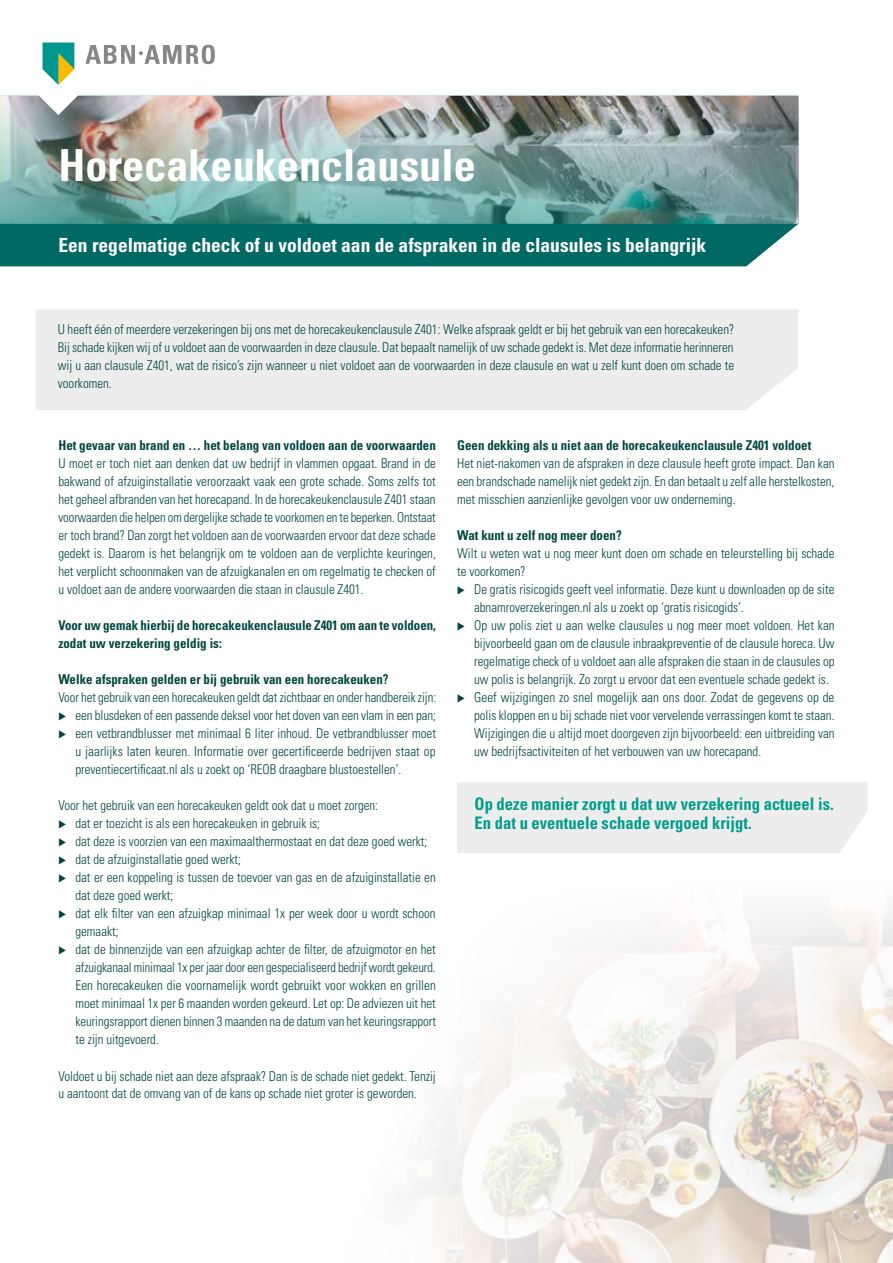
<style>
.page{position:relative;width:893px;height:1263px;background:#fff}
.page>*{position:absolute;margin:0;border:0;box-sizing:border-box;transform-origin:0 0}
.t1{font:700 condensed 44.25px "Univers LT Std";color:#fff}
.t2{font:700 condensed 19.5px "Univers LT Std";color:#fff}
.t3{font:700 condensed 17.25px/18.9px "Univers LT Std";color:#009d8b;scale:.96 1}
.t4{font:300 condensed 13.5px/18px "Univers LT Std";color:#00463d;scale:.96 1}
.t5{font:300 condensed 13.5px/18px "Univers LT Std";color:#00463d;text-align:justify;scale:.95 1}
.t6{font:700 condensed 13.5px "Univers LT Std";color:#00463d;scale:.96 1}
.t7{font:700 condensed 13.5px/18px "Univers LT Std";color:#00463d;scale:.95 1}
</style>
<div class="page">
<img style="left:410px;top:909px;width:483px;height:354px">
<div style="left:36px;top:309px;width:762px;height:101px;background:#ededee"></div>
<div style="left:457px;top:782px;width:411px;height:71px;background:#ededee"></div>
<img style="left:0;top:95px;width:796px;height:129px">
<div style="left:0;top:224px;width:798px;height:42px;background:#006963"></div>
<svg style="left:28px;top:43px;width:187px;height:72px"></svg>
<h1 class="t1" style="left:58px;top:138px;width:419px">Horecakeukenclausule</h1>
<h2 class="t2" style="left:58px;top:233px;width:649px">Een regelmatige check of u voldoet aan de afspraken in de clausules is belangrijk</h2>
<p class="t4" style="left:58px;top:321px;width:706px;text-align:justify">U heeft één of meerdere verzekeringen bij ons met de horecakeukenclausule Z401: Welke afspraak geldt er bij het gebruik van een horecakeuken?<br>Bij schade kijken wij of u voldoet aan de voorwaarden in deze clausule. Dat bepaalt namelijk of uw schade gedekt is. Met deze informatie herinneren wij u aan clausule Z401, wat de risico’s zijn wanneer u niet voldoet aan de voorwaarden in deze clausule en wat u zelf kunt doen om schade te voorkomen.</p>
<p class="t6" style="left:58px;top:437px;width:395px">Het gevaar van brand en … het belang van voldoen aan de voorwaarden</p>
<p class="t4" style="left:58px;top:455px;width:395px;text-align:justify">U moet er toch niet aan denken dat uw bedrijf in vlammen opgaat. Brand in de bakwand of afzuiginstallatie veroorzaakt vaak een grote schade. Soms zelfs tot het geheel afbranden van het horecapand. In de horecakeukenclausule Z401 staan voorwaarden die helpen om dergelijke schade te voorkomen en te beperken. Ontstaat er toch brand? Dan zorgt het voldoen aan de voorwaarden ervoor dat deze schade gedekt is. Daarom is het belangrijk om te voldoen aan de verplichte keuringen, het verplicht schoonmaken van de afzuigkanalen en om regelmatig te checken of u voldoet aan de andere voorwaarden die staan in clausule Z401.</p>
<p class="t7" style="left:58px;top:617px;width:399px">Voor uw gemak hierbij de horecakeukenclausule Z401 om aan te voldoen, zodat uw verzekering geldig is:</p>
<p class="t6" style="left:58px;top:671px;width:345px">Welke afspraken gelden er bij gebruik van een horecakeuken?</p>
<p class="t5" style="left:75px;top:689px;width:381px;text-indent:-17px">Voor het gebruik van een horecakeuken geldt dat zichtbaar en onder handbereik zijn: een blusdeken of een passende deksel voor het doven van een vlam in een pan; een vetbrandblusser met minimaal 6 liter inhoud. De vetbrandblusser moet u jaarlijks laten keuren. Informatie over gecertificeerde bedrijven staat op preventiecertificaat.nl als u zoekt op ‘REOB draagbare blustoestellen’.</p>
<p class="t4" style="left:75px;top:797px;width:377px;text-indent:-17px">Voor het gebruik van een horecakeuken geldt ook dat u moet zorgen:<br>dat er toezicht is als een horecakeuken in gebruik is;<br>dat deze is voorzien van een maximaalthermostaat en dat deze goed werkt; dat de afzuiginstallatie goed werkt;<br>dat er een koppeling is tussen de toevoer van gas en de afzuiginstallatie en dat deze goed werkt;<br>dat elk filter van een afzuigkap minimaal 1x per week door u wordt schoon gemaakt;<br>dat de binnenzijde van een afzuigkap achter de filter, de afzuigmotor en het afzuigkanaal minimaal 1x per jaar door een gespecialiseerd bedrijf wordt gekeurd.<br>Een horecakeuken die voornamelijk wordt gebruikt voor wokken en grillen moet minimaal 1x per 6 maanden worden gekeurd. Let op: De adviezen uit het keuringsrapport dienen binnen 3 maanden na de datum van het keuringsrapport te zijn uitgevoerd.</p>
<p class="t4" style="left:58px;top:1067px;width:395px">Voldoet u bij schade niet aan deze afspraak? Dan is de schade niet gedekt. Tenzij u aantoont dat de omvang van of de kans op schade niet groter is geworden.</p>
<p class="t6" style="left:457px;top:437px;width:370px">Geen dekking als u niet aan de horecakeukenclausule Z401 voldoet</p>
<p class="t4" style="left:457px;top:455px;width:395px;text-align:justify">Het niet-nakomen van de afspraken in deze clausule heeft grote impact. Dan kan een brandschade namelijk niet gedekt zijn. En dan betaalt u zelf alle herstelkosten, met misschien aanzienlijke gevolgen voor uw onderneming.</p>
<p class="t6" style="left:457px;top:527px;width:173px">Wat kunt u zelf nog meer doen?</p>
<p class="t4" style="left:457px;top:545px;width:395px">Wilt u weten wat u nog meer kunt doen om schade en teleurstelling bij schade te voorkomen?</p>
<p class="t4" style="left:474px;top:581px;width:377px">De gratis risicogids geeft veel informatie. Deze kunt u downloaden op de site abnamroverzekeringen.nl als u zoekt op ‘gratis risicogids’.<br>Op uw polis ziet u aan welke clausules u nog meer moet voldoen. Het kan bijvoorbeeld gaan om de clausule inbraakpreventie of de clausule horeca. Uw regelmatige check of u voldoet aan alle afspraken die staan in de clausules op uw polis is belangrijk. Zo zorgt u ervoor dat een eventuele schade gedekt is.<br>Geef wijzigingen zo snel mogelijk aan ons door. Zodat de gegevens op de polis kloppen en u bij schade niet voor vervelende verrassingen komt te staan.<br>Wijzigingen die u altijd moet doorgeven zijn bijvoorbeeld: een uitbreiding van uw bedrijfsactiviteiten of het verbouwen van uw horecapand.</p>
<p class="t3" style="left:475px;top:794px;width:376px">Op deze manier zorgt u dat uw verzekering actueel is.<br>En dat u eventuele schade vergoed krijgt.</p>
</div>
